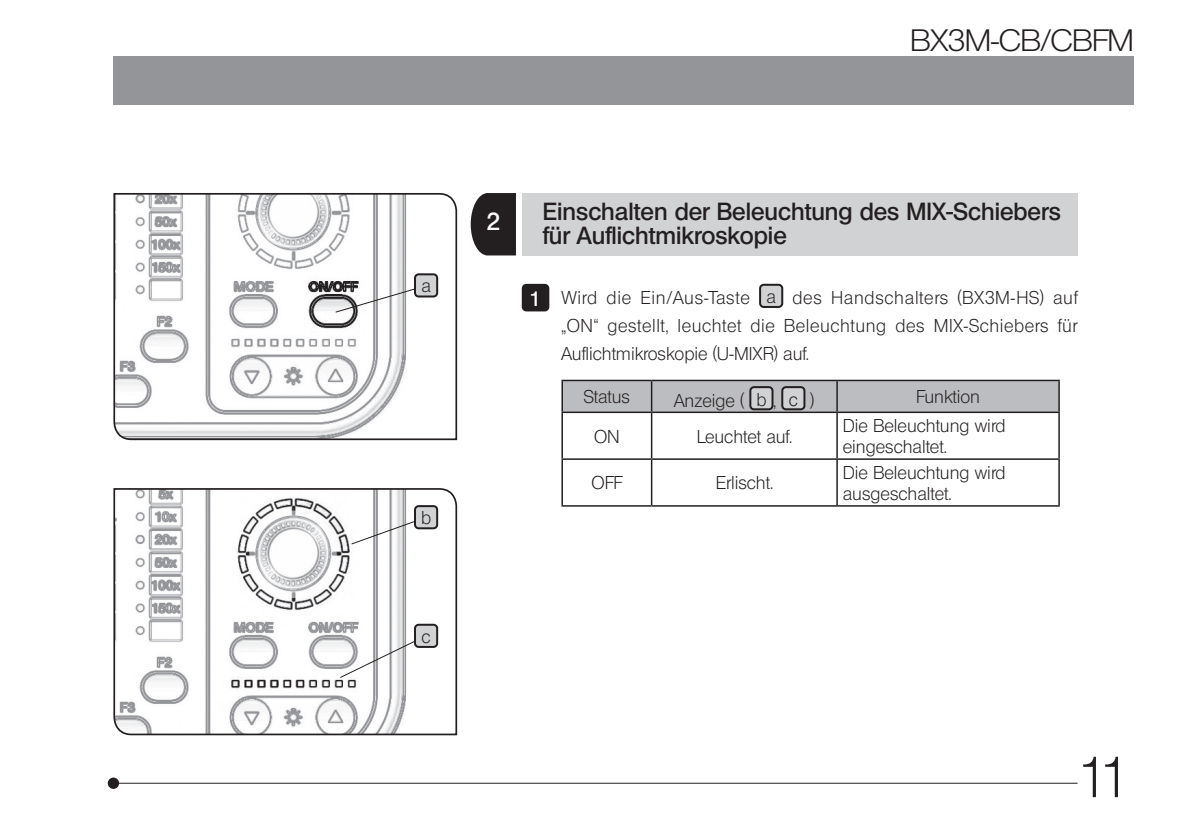
<style>
.page{position:relative;width:1191px;height:840px;background:#fff}
.page>*{position:absolute;margin:0;border:0;box-sizing:border-box;transform-origin:0 0}
.t1{font:56px "Olympus Leicht Normal";color:#231f20}
.t2{font:30px "Olympus Leicht Normal";letter-spacing:-.025em;color:#231f20;scale:1.1 1}
.t3{font:24px/24px "Olympus Leicht Halbfett";color:#231f20}
.t4{font:24px "Olympus Leicht Halbfett";color:#fff}
.t5{font:20.2px "Olympus Leicht Halbfett";color:#fff}
.t6{font:18px/28px "Olympus Leicht Normal";color:#231f20}
</style>
<div class="page">
<svg style="left:113px;top:488px;width:345px;height:247px"></svg>
<svg style="left:113px;top:193px;width:345px;height:248px"></svg>
<div style="left:108px;top:777px;width:11px;height:11px;background:#231f20;border-radius:50%"></div>
<hr style="left:113px;top:782px;width:964px;height:1px;background:#231f20">
<div style="left:113px;top:57px;width:1021px;height:48px;background:#939598"></div>
<svg style="left:334px;top:285px;width:91px;height:28px"></svg>
<svg style="left:350px;top:516px;width:75px;height:29px"></svg>
<svg style="left:339px;top:635px;width:87px;height:43px"></svg>
<div style="left:415px;top:274px;width:22px;height:22px;background:#d1d2d4;border-radius:4px"></div>
<div style="left:414px;top:273px;width:24px;height:24px;border:2px solid #231f20;border-radius:4px"></div>
<div style="left:415px;top:506px;width:22px;height:22px;background:#d1d2d4;border-radius:4px"></div>
<div style="left:414px;top:505px;width:24px;height:24px;border:2px solid #231f20;border-radius:4px"></div>
<div style="left:415px;top:624px;width:22px;height:22px;background:#d1d2d4;border-radius:4px"></div>
<div style="left:414px;top:623px;width:24px;height:24px;border:2px solid #231f20;border-radius:4px"></div>
<div style="left:760px;top:284px;width:22px;height:23px;background:#d1d2d4;border-radius:4px"></div>
<div style="left:759px;top:283px;width:24px;height:25px;border:2px solid #231f20;border-radius:4px"></div>
<div style="left:563px;top:381px;width:495px;height:30px;background:#bcbdc0"></div>
<hr style="left:561px;top:411px;width:90px;height:2px;background:#231f20">
<hr style="left:651px;top:411px;width:186px;height:2px;background:#231f20">
<hr style="left:837px;top:411px;width:222px;height:2px;background:#231f20">
<hr style="left:561px;top:379px;width:90px;height:2px;background:#231f20">
<hr style="left:561px;top:381px;width:2px;height:30px;background:#231f20">
<hr style="left:651px;top:379px;width:186px;height:2px;background:#231f20">
<hr style="left:651px;top:381px;width:1px;height:30px;background:#231f20">
<hr style="left:837px;top:379px;width:222px;height:2px;background:#231f20">
<hr style="left:836px;top:381px;width:2px;height:30px;background:#231f20">
<hr style="left:1058px;top:381px;width:1px;height:30px;background:#231f20">
<hr style="left:561px;top:413px;width:2px;height:45px;background:#231f20">
<hr style="left:651px;top:413px;width:1px;height:45px;background:#231f20">
<hr style="left:836px;top:413px;width:2px;height:45px;background:#231f20">
<hr style="left:1058px;top:413px;width:1px;height:45px;background:#231f20">
<hr style="left:561px;top:458px;width:90px;height:1px;background:#231f20">
<hr style="left:561px;top:459px;width:2px;height:46px;background:#231f20">
<hr style="left:651px;top:458px;width:186px;height:1px;background:#231f20">
<hr style="left:651px;top:459px;width:1px;height:46px;background:#231f20">
<hr style="left:837px;top:458px;width:222px;height:1px;background:#231f20">
<hr style="left:836px;top:459px;width:2px;height:46px;background:#231f20">
<hr style="left:1058px;top:459px;width:1px;height:46px;background:#231f20">
<hr style="left:561px;top:505px;width:90px;height:1px;background:#231f20">
<hr style="left:651px;top:505px;width:186px;height:1px;background:#231f20">
<hr style="left:837px;top:505px;width:222px;height:1px;background:#231f20">
<div style="left:750px;top:387px;width:22px;height:22px;background:#d1d2d4;border-radius:4px"></div>
<div style="left:749px;top:386px;width:24px;height:24px;border:2px solid #231f20;border-radius:4px"></div>
<div style="left:782px;top:387px;width:22px;height:22px;background:#d1d2d4;border-radius:4px"></div>
<div style="left:781px;top:386px;width:24px;height:24px;border:2px solid #231f20;border-radius:4px"></div>
<div style="left:522px;top:284px;width:27px;height:27px;background:#231f20;border-radius:5px"></div>
<div style="left:522px;top:193px;width:555px;height:62px;background:#d1d2d4"></div>
<svg style="left:471px;top:193px;width:45px;height:62px;background:#332f30"></svg>
<h2 class="t2" style="left:910px;top:23px;width:205px">BX3M-CB/CBFM</h2>
<p class="t6" style="left:421px;top:271px;width:11px">a</p>
<p class="t6" style="left:421px;top:503px;width:12px">b</p>
<p class="t6" style="left:421px;top:621px;width:11px">c</p>
<h3 class="t4" style="left:486px;top:207px;width:15px">2</h3>
<h3 class="t3" style="left:543px;top:199px;width:519px">Einschalten der Beleuchtung des MIX-Schiebers für Auflichtmikroskopie</h3>
<p class="t5" style="left:530px;top:287px;width:13px">1</p>
<p class="t6" style="left:561px;top:284px;width:517px;text-align:justify">Wird die Ein/Aus-Taste a des Handschalters (BX3M-HS) auf „ON“ gestellt, leuchtet die Beleuchtung des MIX-Schiebers für Auflichtmikroskopie (U-MIXR) auf.</p>
<p class="t6" style="left:584px;top:382px;width:48px">Status</p>
<p class="t6" style="left:674px;top:386px;width:142px">Anzeige ( b , c )</p>
<p class="t6" style="left:916px;top:382px;width:66px">Funktion</p>
<p class="t6" style="left:594px;top:422px;width:27px">ON</p>
<p class="t6" style="left:697px;top:422px;width:97px">Leuchtet auf.</p>
<p class="t6" style="left:842px;top:414px;width:164px;line-height:21.6px">Die Beleuchtung wird eingeschaltet.</p>
<p class="t6" style="left:591px;top:469px;width:32px">OFF</p>
<p class="t6" style="left:716px;top:469px;width:59px">Erlischt.</p>
<p class="t6" style="left:842px;top:461px;width:164px;line-height:21.6px">Die Beleuchtung wird ausgeschaltet.</p>
<h1 class="t1" style="left:1078px;top:744px;width:53px">11</h1>
</div>
